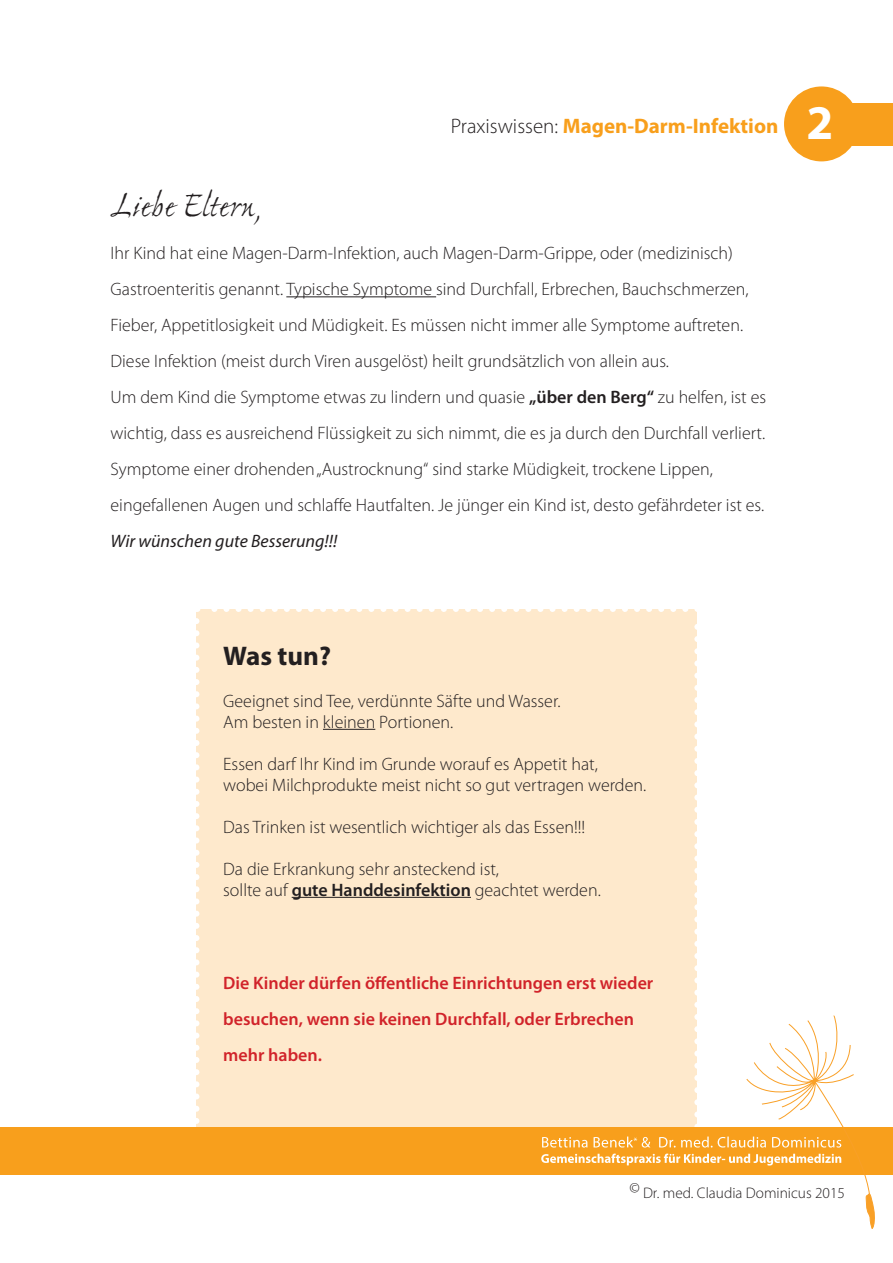
<style>
.page{position:relative;width:893px;height:1263px;background:#fff}
.page>*{position:absolute;margin:0;border:0;box-sizing:border-box;transform-origin:0 0}
.t1{font:700 48.6px "Myriad Pro";color:#fff}
.t2{font:36px "Ex Ponto";letter-spacing:-.005em;color:#231f20}
.t3{font:700 27px "Myriad Pro";color:#231f20}
.t4{font:700 21px "Myriad Pro";color:#f89f1c}
.t5{font:300 18px/36px "Myriad Pro";color:#231f20}
.t6{font:600 18px/36px "Myriad Pro";color:#d1232a}
.t7{font:italic 18px "Myriad Pro";color:#231f20}
.t8{font:300 15.3px "Myriad Pro";color:#231f20}
.s1{font-weight:300;color:#231f20}
.s2{font-weight:600}
</style>
<div class="page">
<div style="left:0;top:1127px;width:893px;height:47px;background:#f89f1c"></div>
<hr style="left:286px;top:296px;width:150px;height:1px;background:#231f20">
<div style="left:844px;top:103px;width:49px;height:43px;background:#f89f1c"></div>
<div style="left:784px;top:86px;width:75px;height:75px;background:#f89f1c;border-radius:50%"></div>
<svg style="left:193px;top:609px;width:682px;height:620px"></svg>
<hr style="left:323px;top:729px;width:52px;height:1px;background:#231f20">
<hr style="left:292px;top:897px;width:179px;height:1px;background:#231f20">
<p class="t4" style="left:451px;top:112px;width:329px"><span class="s1">Praxiswissen:</span> Magen-Darm-Infektion</p>
<h2 class="t2" style="left:111px;top:187px;width:153px">Liebe Eltern,</h2>
<p class="t5" style="left:111px;top:235px;width:657px">Ihr Kind hat eine Magen-Darm-Infektion, auch Magen-Darm-Grippe, oder (medizinisch)<br>Gastroenteritis genannt. Typische Symptome sind Durchfall, Erbrechen, Bauchschmerzen, Fieber, Appetitlosigkeit und Müdigkeit. Es müssen nicht immer alle Symptome auftreten.<br>Diese Infektion (meist durch Viren ausgelöst) heilt grundsätzlich von allein aus.<br>Um dem Kind die Symptome etwas zu lindern und quasie <span class="s2">„über den Berg“</span> zu helfen, ist es wichtig, dass es ausreichend Flüssigkeit zu sich nimmt, die es ja durch den Durchfall verliert.<br>Symptome einer drohenden „Austrocknung“ sind starke Müdigkeit, trockene Lippen, eingefallenen Augen und schlaffe Hautfalten. Je jünger ein Kind ist, desto gefährdeter ist es.</p>
<p class="t7" style="left:111px;top:530px;width:228px">Wir wünschen gute Besserung!!!</p>
<h1 class="t1" style="left:806px;top:91px;width:28px">2</h1>
<h3 class="t3" style="left:223px;top:638px;width:109px">Was tun?</h3>
<p class="t5" style="left:223px;top:690px;width:339px;line-height:21px">Geeignet sind Tee, verdünnte Säfte und Wasser.<br>Am besten in kleinen Portionen.</p>
<p class="t5" style="left:223px;top:753px;width:424px;line-height:21px">Essen darf Ihr Kind im Grunde worauf es Appetit hat, wobei Milchprodukte meist nicht so gut vertragen werden.</p>
<p class="t5" style="left:223px;top:808px;width:363px">Das Trinken ist wesentlich wichtiger als das Essen!!!</p>
<p class="t5" style="left:223px;top:858px;width:379px;line-height:21px">Da die Erkrankung sehr ansteckend ist,<br>sollte auf <span class="s2">gute Handdesinfektion</span> geachtet werden.</p>
<p class="t6" style="left:223px;top:964px;width:432px">Die Kinder dürfen öffentliche Einrichtungen erst wieder besuchen, wenn sie keinen Durchfall, oder Erbrechen mehr haben.</p>
<p class="t8" style="left:629px;top:1183px;width:217px">© Dr. med. Claudia Dominicus 2015</p>
</div>
